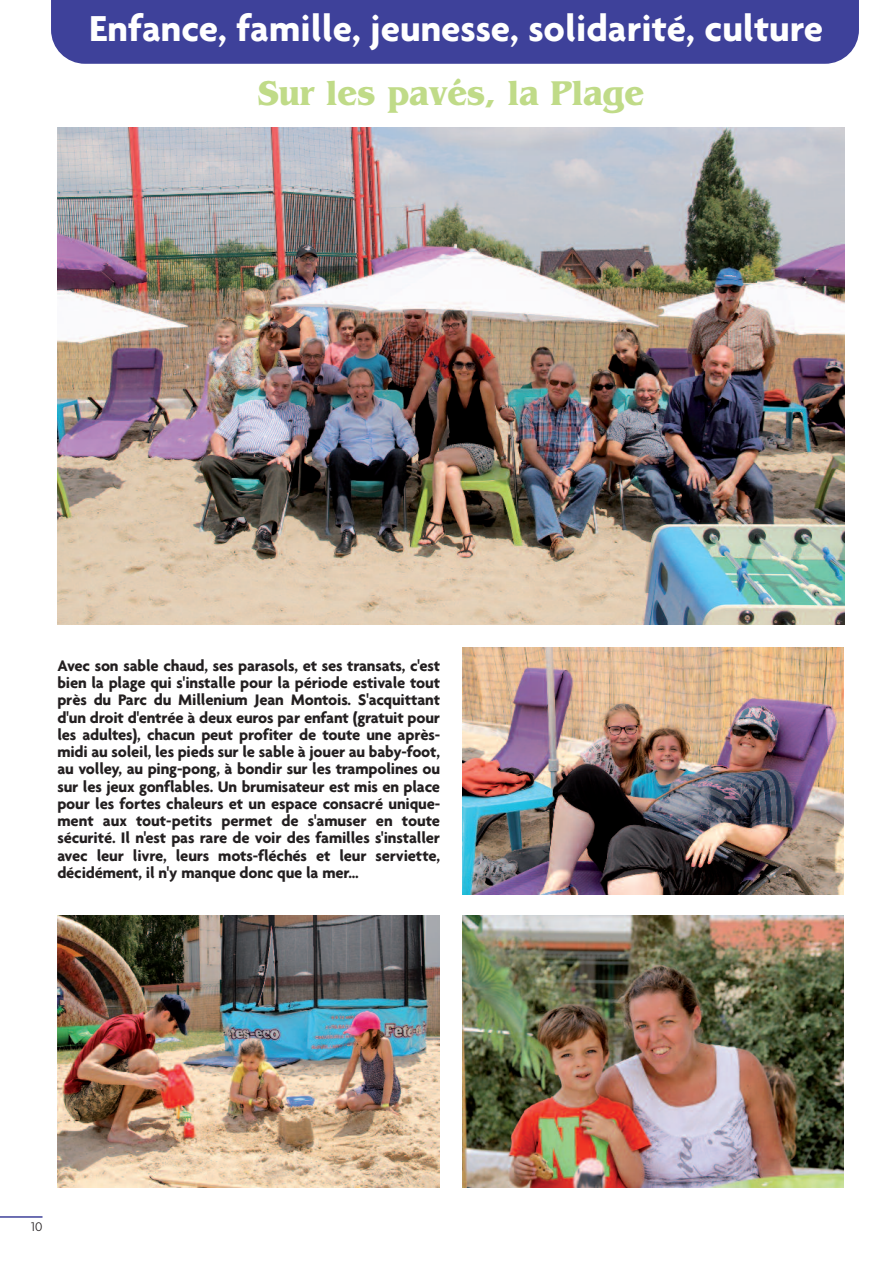
<style>
.page{position:relative;width:893px;height:1263px;background:#fff}
.page>*{position:absolute;margin:0;border:0;box-sizing:border-box;transform-origin:0 0}
.t1{font:700 39px "Agenda";color:#fff}
.t2{font:700 36px "Benguiat";color:#c0db88;scale:.9 1}
.t3{font:700 16.5px/17.2px "Agenda";letter-spacing:-.01em;color:#231f20;text-align:justify}
.t4{font:300 13.5px "Agenda";color:#231f20}
</style>
<div class="page">
<hr style="left:0;top:1216px;width:43px;height:2px;background:#3e419a">
<img style="left:57px;top:128px;width:787px;height:496px">
<div style="left:51px;top:0;width:808px;height:64px;background:#3e419a"></div>
<img style="left:462px;top:915px;width:382px;height:273px">
<img style="left:462px;top:647px;width:382px;height:247px">
<img style="left:57px;top:915px;width:382px;height:273px">
<h1 class="t1" style="left:89px;top:4px;width:735px">Enfance, famille, jeunesse, solidarité, culture</h1>
<h2 class="t2" style="left:257px;top:72px;width:431px">Sur les pavés, la Plage</h2>
<p class="t3" style="left:57px;top:657px;width:384px">Avec son sable chaud, ses parasols, et ses transats, c'est bien la plage qui s'installe pour la période estivale tout près du Parc du Millenium Jean Montois. S'acquittant d'un droit d'entrée à deux euros par enfant (gratuit pour les adultes), chacun peut profiter de toute une après&shy;midi au soleil, les pieds sur le sable à jouer au baby-foot, au volley, au ping-pong, à bondir sur les trampolines ou sur les jeux gonflables. Un brumisateur est mis en place pour les fortes chaleurs et un espace consacré unique&shy;ment aux tout-petits permet de s'amuser en toute sécurité. Il n'est pas rare de voir des familles s'installer avec leur livre, leurs mots-fléchés et leur serviette, décidément, il n'y manque donc que la mer...</p>
<p class="t4" style="left:31px;top:1218px;width:13px">10</p>
</div>
